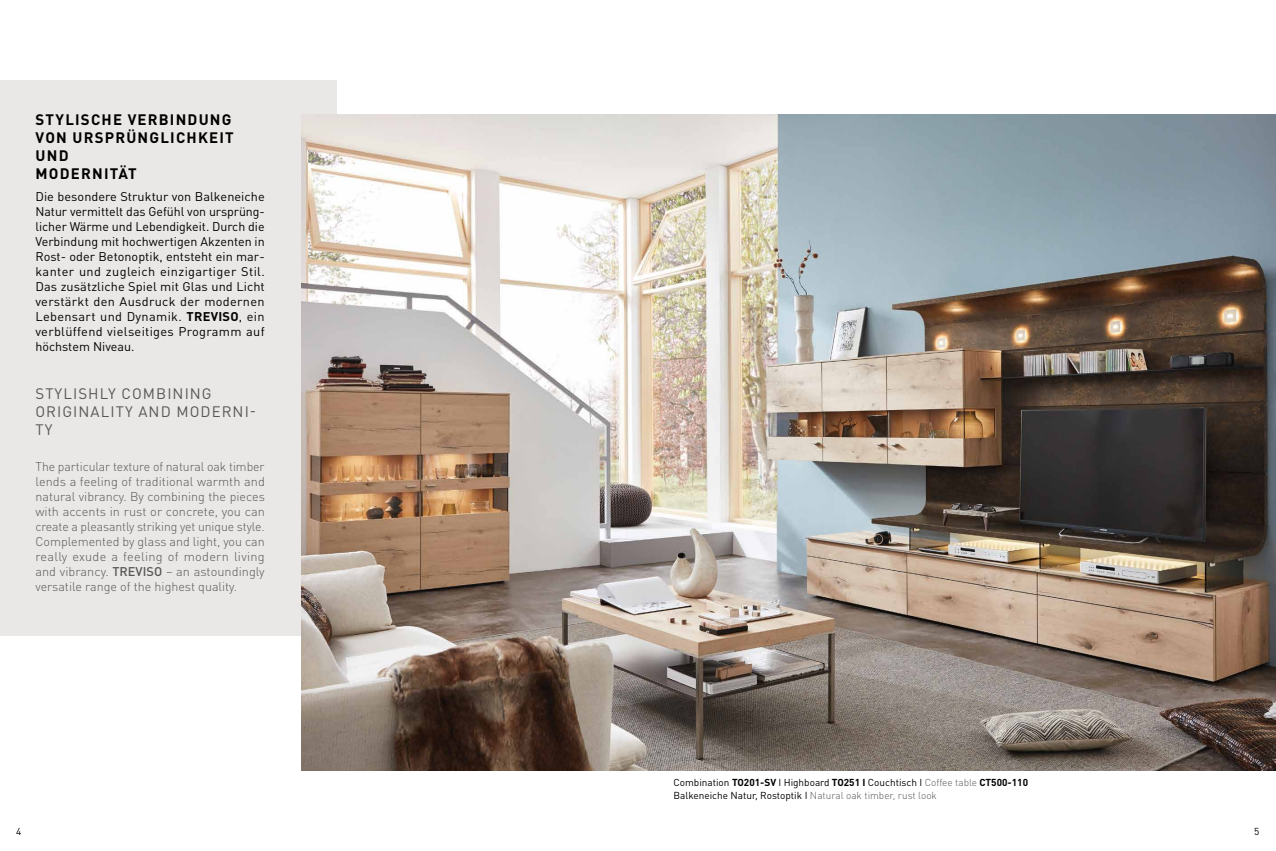
<style>
.page{position:relative;width:1276px;height:851px;background:#fff}
.page>*{position:absolute;margin:0;border:0;box-sizing:border-box;transform-origin:0 0}
.t1{font:700 15px/18px "DIN Pro";letter-spacing:.08em;color:#000}
.t2{font:15px/18px "DIN Pro";letter-spacing:.07em;color:#575756}
.t3{font:12.5px/15px "DIN Pro";letter-spacing:.025em;color:#000;text-align:justify}
.t4{font:300 12.5px/15px "DIN Pro";color:#575756;text-align:justify}
.t5{font:10px/12.5px "DIN Pro";color:#000}
.s1{font-weight:700}
.s2{font-weight:500}
.s3{font-weight:300;color:#575756}
</style>
<div class="page">
<div style="left:0;top:80px;width:337px;height:555px;background:#eae8e6"></div>
<img style="left:301px;top:114px;width:975px;height:656px">
<p class="t1" style="left:36px;top:109px;width:200px">STYLISCHE VERBINDUNG<br>VON URSPRÜNGLICHKEIT<br>UND<br>MODERNITÄT</p>
<p class="t3" style="left:35px;top:188px;width:231px">Die besondere Struktur von Balkeneiche Natur vermittelt das Gefühl von ursprüng&shy;licher Wärme und Lebendigkeit. Durch die Verbindung mit hochwertigen Akzenten in Rost- oder Betonoptik, entsteht ein mar&shy;kanter und zugleich einzigartiger Stil.<br>Das zusätzliche Spiel mit Glas und Licht verstärkt den Ausdruck der modernen Lebensart und Dynamik. <span class="s1">TREVISO</span>, ein verblüffend vielseitiges Programm auf höchstem Niveau.</p>
<p class="t2" style="left:36px;top:383px;width:222px">STYLISHLY COMBINING<br>ORIGINALITY AND MODERNI-<br>TY</p>
<p class="t4" style="left:35px;top:457px;width:231px">The particular texture of natural oak timber lends a feeling of traditional warmth and natural vibrancy. By combining the pieces with accents in rust or concrete, you can create a pleasantly striking yet unique style.<br>Complemented by glass and light, you can really exude a feeling of modern living and vibrancy. <span class="s2">TREVISO</span> – an astoundingly versatile range of the highest quality.</p>
<p class="t5" style="left:673px;top:775px;width:356px">Combination <span class="s1">TO201-SV</span> I Highboard <span class="s1">TO251 I</span> Couchtisch I <span class="s3">Coffee table</span> <span class="s1">CT500-110<br></span>Balkeneiche Natur, Rostoptik I <span class="s3">Natural oak timber, rust look</span></p>
<p class="t5" style="left:16px;top:825px;width:7px">4</p>
<p class="t5" style="left:1254px;top:825px;width:7px">5</p>
</div>
